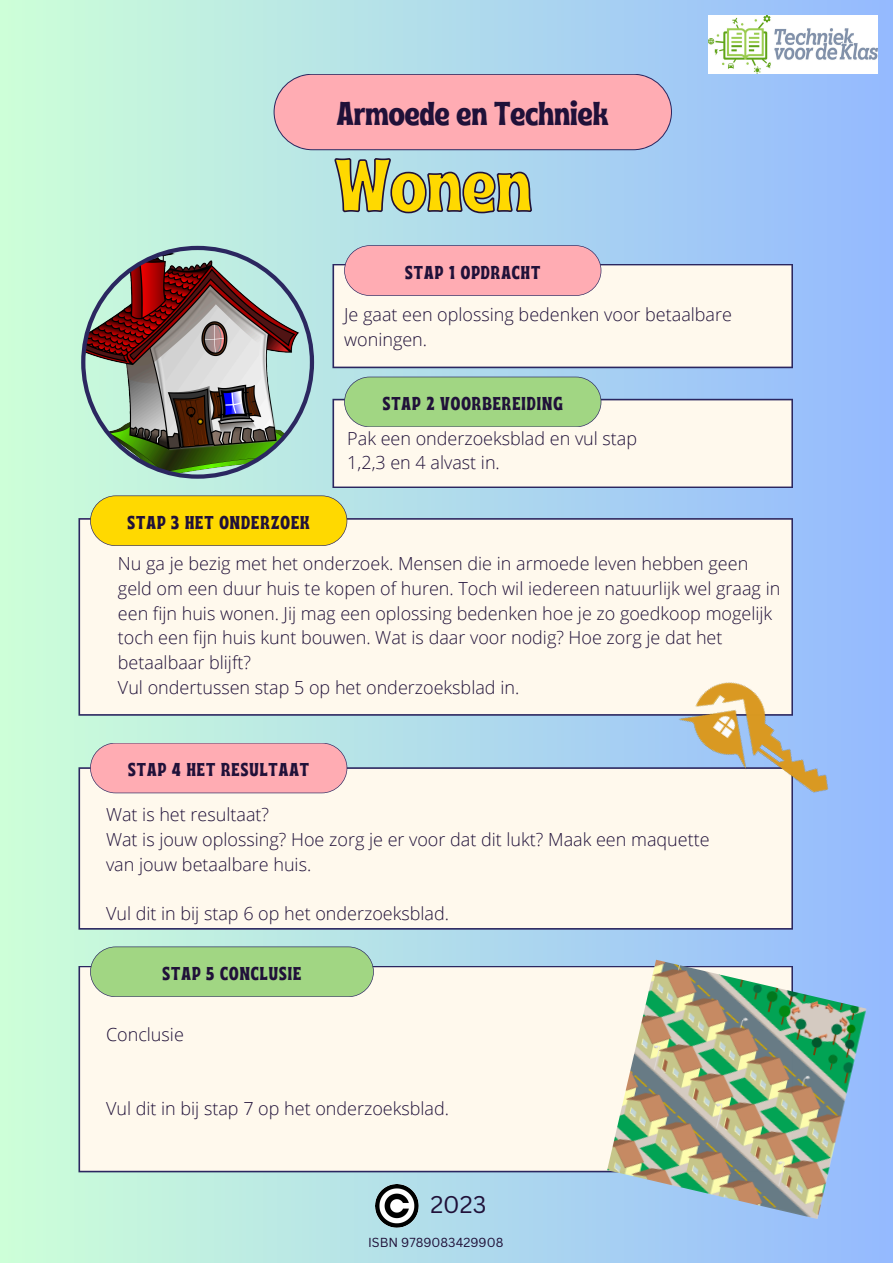
<style>
.page{position:relative;width:893px;height:1263px;background:#fff}
.page>*{position:absolute;margin:0;border:0;box-sizing:border-box;transform-origin:0 0}
.t1{font:74.1px "Ayr Tropika Island Int";color:#ffd900}
.t2{font:33.08px "Ayr Tropika Island Int";color:#201139}
.t3{font:23.55px "Canva Sans";color:#201139}
.t4{font:18.6px "Ayr Tropika Island Int";letter-spacing:.055em;color:#201139}
.t5{font:300 18px/24.8px "Open Sans";color:#201139}
.t6{font:12.75px "Canva Sans";color:#201139}
</style>
<div class="page">
<div style="left:0;top:0;width:893px;height:1263px;background:linear-gradient(to right,#cdffd7,#94b9fe)"></div>
<div style="left:332px;top:264px;width:461px;height:104px;background:#fff9ed"></div>
<div style="left:78px;top:965px;width:529px;height:207px;background:#fff9ed"></div>
<div style="left:78px;top:767px;width:715px;height:163px;background:#fff9ed"></div>
<div style="left:78px;top:518px;width:715px;height:198px;background:#fff9ed"></div>
<svg style="left:90px;top:495px;width:257px;height:51px;background:#f7d50e"></svg>
<svg style="left:344px;top:245px;width:257px;height:51px;background:#f6abb3"></svg>
<svg style="left:332px;top:377px;width:461px;height:111px;background:#d9e6d0"></svg>
<svg style="left:90px;top:743px;width:257px;height:50px;background:#f9acb3"></svg>
<svg style="left:90px;top:946px;width:284px;height:51px;background:#a0d287"></svg>
<svg style="left:81px;top:246px;width:233px;height:233px;background:#93988e"></svg>
<svg style="left:333px;top:157px;width:200px;height:57px;background:#9abcce"></svg>
<svg style="left:273px;top:74px;width:399px;height:76px;background:#f6abb3"></svg>
<img style="left:709px;top:16px;width:168px;height:58px">
<img style="left:376px;top:1184px;width:42px;height:43px">
<img style="left:672px;top:663px;width:179px;height:160px">
<img style="left:607px;top:960px;width:259px;height:259px">
<h4 class="t2" style="left:337px;top:82px;width:273px">Armoede en Techniek</h4>
<h1 class="t1" style="left:335px;top:115px;width:199px">Wonen</h1>
<h2 class="t4" style="left:405px;top:254px;width:137px">STAP 1 OPDRACHT</h2>
<h3 class="t5" style="left:344px;top:302px;width:389px">Je gaat een oplossing bedenken voor betaalbare woningen.</h3>
<p class="t4" style="left:383px;top:386px;width:182px">STAP 2 VOORBEREIDING</p>
<p class="t4" style="left:128px;top:505px;width:184px">STAP 3 HET ONDERZOEK</p>
<h5 class="t5" style="left:347px;top:425px;width:291px">Pak een onderzoeksblad en vul stap<br>1,2,3 en 4 alvast in.</h5>
<h5 class="t5" style="left:118px;top:551px;width:664px">Nu ga je bezig met het onderzoek. Mensen die in armoede leven hebben geen geld om een duur huis te kopen of huren. Toch wil iedereen natuurlijk wel graag in een fijn huis wonen. Jij mag een oplossing bedenken hoe je zo goedkoop mogelijk toch een fijn huis kunt bouwen. Wat is daar voor nodig? Hoe zorg je dat het betaalbaar blijft?<br>Vul ondertussen stap 5 op het onderzoeksblad in.</h5>
<h4 class="t4" style="left:128px;top:752px;width:182px">STAP 4 HET RESULTAAT</h4>
<h5 class="t5" style="left:106px;top:802px;width:605px">Wat is het resultaat?<br>Wat is jouw oplossing? Hoe zorg je er voor dat dit lukt? Maak een maquette van jouw betaalbare huis.</h5>
<p class="t5" style="left:106px;top:901px;width:344px">Vul dit in bij stap 6 op het onderzoeksblad.</p>
<h5 class="t4" style="left:163px;top:956px;width:140px">STAP 5 CONCLUSIE</h5>
<p class="t5" style="left:106px;top:1021px;width:79px">Conclusie</p>
<h5 class="t5" style="left:106px;top:1096px;width:344px">Vul dit in bij stap 7 op het onderzoeksblad.</h5>
<h5 class="t3" style="left:430px;top:1187px;width:57px">2023</h5>
<p class="t6" style="left:368px;top:1233px;width:137px">ISBN 9789083429908</p>
</div>
